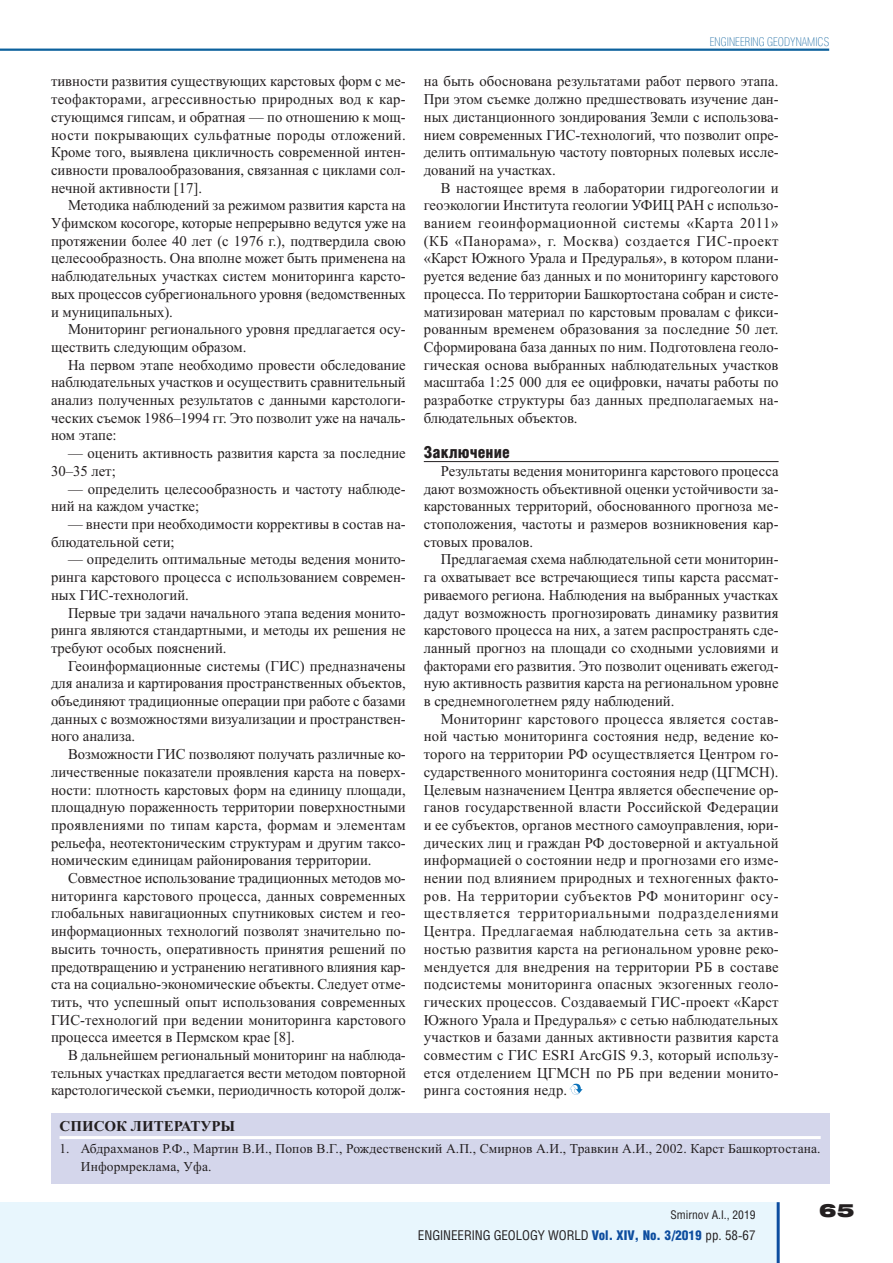
<style>
.page{position:relative;width:893px;height:1263px;background:#fff}
.page>*{position:absolute;margin:0;border:0;box-sizing:border-box;transform-origin:0 0}
.t1{font:900 18px "Helios Ext";color:#231f20}
.t2{font:900 16.5px "Helios Cond";letter-spacing:.005em;color:#231f20}
.t3{font:15px/17.7px "Times New Roman";color:#231f20;text-align:justify}
.t4{font:700 15px "Times New Roman";color:#231f20}
.t5{font:13.5px/18px "Times New Roman";letter-spacing:.01em;color:#231f20}
.t6{font:13.5px "Helios Cond";color:#231f20}
.t7{font:100 12px "Helios Cond";color:#0c619d}
.t8{font:12px "Helios Cond";color:#231f20}
.s1{font-weight:900;color:#0d4d9f}
</style>
<div class="page">
<div style="left:0;top:1202px;width:777px;height:61px;background:#e8f6fd"></div>
<hr style="left:0;top:49px;width:829px;height:2px;background:#0c619d">
<hr style="left:777px;top:1202px;width:3px;height:61px;background:#0d4d9f">
<hr style="left:424px;top:461px;width:355px;height:1px;background:#231f20">
<svg style="left:569px;top:1084px;width:14px;height:10px"></svg>
<div style="left:51px;top:1113px;width:778px;height:71px;background:#d4d6eb"></div>
<hr style="left:60px;top:1136px;width:761px;height:3px;background:#fff">
<p class="t3" style="left:51px;top:74px;width:356px">тивности развития существующих карстовых форм с ме&shy;теофакторами, агрессивностью природных вод к кар&shy;стующимся гипсам, и обратная — по отношению к мощ&shy;ности покрывающих сульфатные породы отложений.<br>Кроме того, выявлена цикличность современной интен&shy;сивности провалообразования, связанная с циклами сол&shy;нечной активности [17].</p>
<p class="t3" style="left:51px;top:198px;width:356px;text-indent:17px">Методика наблюдений за режимом развития карста на Уфимском косогоре, которые непрерывно ведутся уже на протяжении более 40 лет (с 1976 г.), подтвердила свою целесообразность. Она вполне может быть применена на наблюдательных участках систем мониторинга карсто&shy;вых процессов субрегионального уровня (ведомственных и муниципальных).</p>
<p class="t3" style="left:51px;top:322px;width:356px;text-indent:17px">Мониторинг регионального уровня предлагается осу&shy;ществить следующим образом.</p>
<p class="t3" style="left:51px;top:357px;width:356px;text-indent:17px">На первом этапе необходимо провести обследование наблюдательных участков и осуществить сравнительный анализ полученных результатов с данными карстологи&shy;ческих съемок 1986–1994 гг. Это позволит уже на началь&shy;ном этапе:</p>
<p class="t3" style="left:51px;top:446px;width:356px;text-indent:17px">— оценить активность развития карста за последние<br>30–35 лет;</p>
<p class="t3" style="left:51px;top:481px;width:356px;text-indent:17px">— определить целесообразность и частоту наблюде&shy;ний на каждом участке;</p>
<p class="t3" style="left:51px;top:516px;width:356px;text-indent:17px">— внести при необходимости коррективы в состав на&shy;блюдательной сети;</p>
<p class="t3" style="left:51px;top:552px;width:356px;text-indent:17px">— определить оптимальные методы ведения монито&shy;ринга карстового процесса с использованием современ&shy;ных ГИС-технологий.</p>
<p class="t3" style="left:51px;top:605px;width:356px;text-indent:17px">Первые три задачи начального этапа ведения монито&shy;ринга являются стандартными, и методы их решения не требуют особых пояснений.</p>
<p class="t3" style="left:51px;top:658px;width:356px;text-indent:17px">Геоинформационные системы (ГИС) предназначены для анализа и картирования пространственных объектов, объединяют традиционные операции при работе с базами данных с возможностями визуализации и пространствен&shy;ного анализа.</p>
<p class="t3" style="left:51px;top:747px;width:356px;text-indent:17px">Возможности ГИС позволяют получать различные ко&shy;личественные показатели проявления карста на поверх&shy;ности: плотность карстовых форм на единицу площади, площадную пораженность территории поверхностными проявлениями по типам карста, формам и элементам рельефа, неотектоническим структурам и другим таксо&shy;номическим единицам районирования территории.</p>
<p class="t3" style="left:51px;top:870px;width:356px;text-indent:17px">Совместное использование традиционных методов мо&shy;ниторинга карстового процесса, данных современных глобальных навигационных спутниковых систем и гео&shy;информационных технологий позволят значительно по&shy;высить точность, оперативность принятия решений по предотвращению и устранению негативного влияния кар&shy;ста на социально-экономические объекты. Следует отме&shy;тить, что успешный опыт использования современных ГИС-технологий при ведении мониторинга карстового процесса имеется в Пермском крае [8].</p>
<p class="t3" style="left:51px;top:1047px;width:356px;text-indent:17px">В дальнейшем региональный мониторинг на наблюда&shy;тельных участках предлагается вести методом повторной карстологической съемки, периодичность которой долж-</p>
<p class="t7" style="left:710px;top:37px;width:121px">ENGINEERING GEODYNAMICS</p>
<p class="t3" style="left:424px;top:74px;width:356px">на быть обоснована результатами работ первого этапа.<br>При этом съемке должно предшествовать изучение дан&shy;ных дистанционного зондирования Земли с использова&shy;нием современных ГИС-технологий, что позволит опре&shy;делить оптимальную частоту повторных полевых иссле&shy;дований на участках.</p>
<p class="t3" style="left:424px;top:180px;width:356px;text-indent:17px">В настоящее время в лаборатории гидрогеологии и геоэкологии Института геологии УФИЦ РАН с использо&shy;ванием геоинформационной системы «Карта 2011» (КБ «Панорама», г. Москва) создается ГИС-проект «Карст Южного Урала и Предуралья», в котором плани&shy;руется ведение баз данных и по мониторингу карстового процесса. По территории Башкортостана собран и систе&shy;матизирован материал по карстовым провалам с фикси&shy;рованным временем образования за последние 50 лет.<br>Сформирована база данных по ним. Подготовлена геоло&shy;гическая основа выбранных наблюдательных участков масштаба 1:25 000 для ее оцифровки, начаты работы по разработке структуры баз данных предполагаемых на&shy;блюдательных объектов.</p>
<p class="t2" style="left:424px;top:446px;width:87px">Заключение</p>
<p class="t3" style="left:424px;top:463px;width:356px;text-indent:17px">Результаты ведения мониторинга карстового процесса дают возможность объективной оценки устойчивости за&shy;карстованных территорий, обоснованного прогноза ме&shy;стоположения, частоты и размеров возникновения кар&shy;стовых провалов.</p>
<p class="t3" style="left:424px;top:552px;width:356px;text-indent:17px">Предлагаемая схема наблюдательной сети мониторин&shy;га охватывает все встречающиеся типы карста рассмат&shy;риваемого региона. Наблюдения на выбранных участках дадут возможность прогнозировать динамику развития карстового процесса на них, а затем распространять сде&shy;ланный прогноз на площади со сходными условиями и факторами его развития. Это позволит оценивать ежегод&shy;ную активность развития карста на региональном уровне в среднемноголетнем ряду наблюдений.</p>
<p class="t3" style="left:424px;top:711px;width:357px;text-indent:17px">Мониторинг карстового процесса является состав&shy;ной частью мониторинга состояния недр, ведение ко&shy;торого на территории РФ осуществляется Центром го&shy;сударственного мониторинга состояния недр (ЦГМСН).<br>Целевым назначением Центра является обеспечение ор&shy;ганов государственной власти Российской Федерации и ее субъектов, органов местного самоуправления, юри&shy;дических лиц и граждан РФ достоверной и актуальной информацией о состоянии недр и прогнозами его изме&shy;нении под влиянием природных и техногенных факто&shy;ров. На территории субъектов РФ мониторинг осу&shy;ществляется территориальными подразделениями Центра. Предлагаемая наблюдательна сеть за актив&shy;ностью развития карста на региональном уровне реко&shy;мендуется для внедрения на территории РБ в составе подсистемы мониторинга опасных экзогенных геоло&shy;гических процессов. Создаваемый ГИС-проект «Карст Южного Урала и Предуралья» с сетью наблюдательных участков и базами данных активности развития карста совместим с ГИС ESRI ArcGIS 9.3, который использу&shy;ется отделением ЦГМСН по РБ при ведении монито&shy;ринга состояния недр.</p>
<p class="t4" style="left:60px;top:1121px;width:177px">СПИСОК ЛИТЕРАТУРЫ</p>
<p class="t5" style="left:81px;top:1141px;width:741px;text-indent:-21px">1. Абдрахманов Р.Ф., Мартин В.И., Попов В.Г., Рождественский А.П., Смирнов А.И., Травкин А.И., 2002. Карст Башкортостана.<br>Информреклама, Уфа.</p>
<p class="t8" style="left:670px;top:1210px;width:87px">Smirnov A.I., 2019</p>
<p class="t6" style="left:418px;top:1230px;width:339px">ENGINEERING GEOLOGY WORLD <span class="s1">Vol. XIV, No. 3/2019</span> pp. 58-67</p>
<p class="t1" style="left:819px;top:1203px;width:37px">65</p>
</div>
